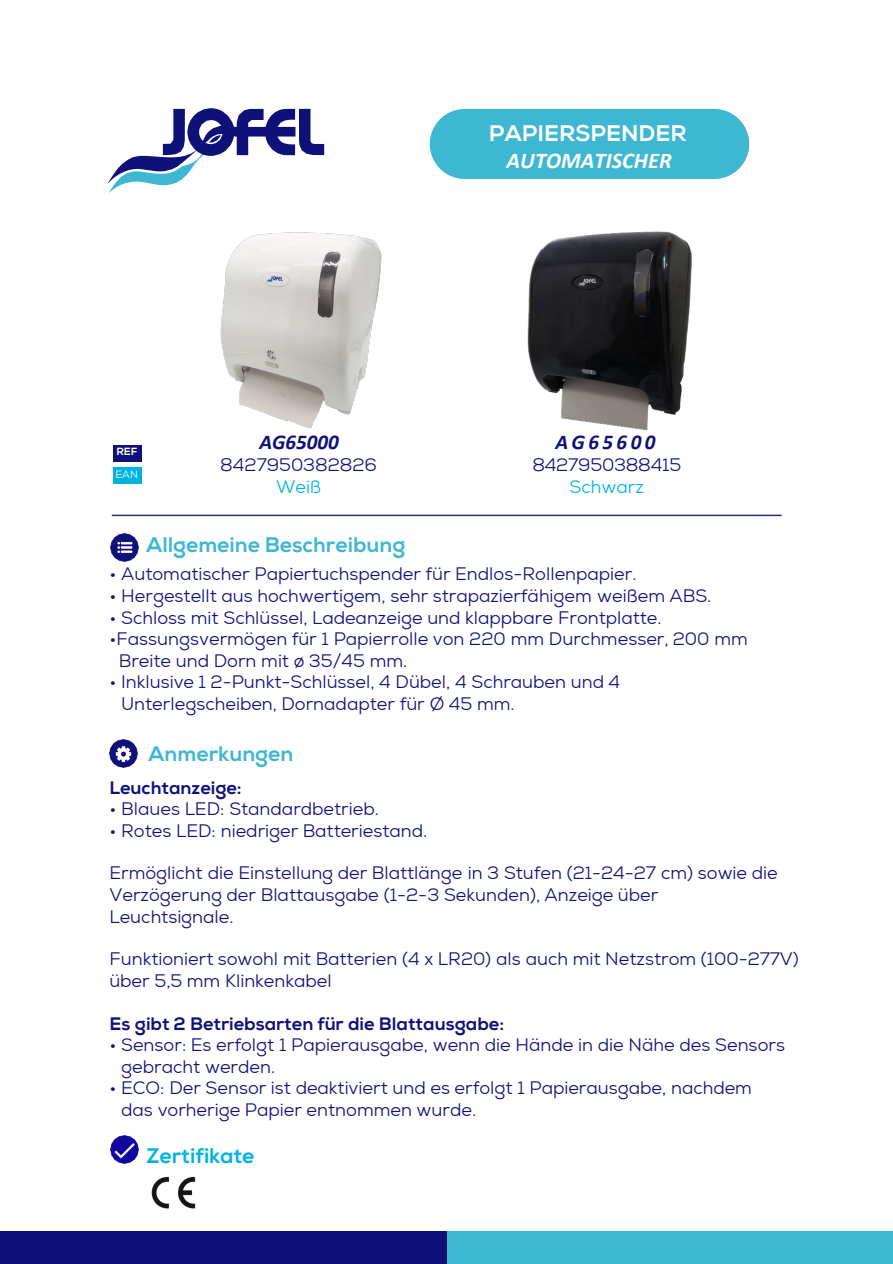
<style>
.page{position:relative;width:893px;height:1264px;background:#fff}
.page>*{position:absolute;margin:0;border:0;box-sizing:border-box;transform-origin:0 0}
.t1{font:800 22.5px "Nexa";color:#fff}
.t2{font:italic 700 22.5px "Calibri";color:#fff}
.t3{font:800 21px "Nexa";color:#3eb7d3}
.t4{font:800 21px "Nexa";color:#00b5e1}
.t5{font:italic 700 21px "Calibri";letter-spacing:-.005em;color:#101079}
.t6{font:italic 700 21px "Calibri";letter-spacing:.16em;color:#101079}
.t7{font:18px/21.6px "Nexa";color:#101079}
.t8{font:800 18px "Nexa";color:#101079}
.t9{font:18px "Nexa";color:#01b4e0}
.t10{font:800 10.5px "Nexa";color:#fff}
.t11{font:10.5px "Nexa";color:#fff}
</style>
<div class="page">
<div style="left:0;top:1231px;width:447px;height:32px;background:#101079"></div>
<div style="left:447px;top:1231px;width:445px;height:32px;background:#3eb7d3"></div>
<div style="left:429px;top:109px;width:320px;height:64px;background:#3eb7d3"></div>
<svg style="left:108px;top:108px;width:216px;height:85px"></svg>
<img style="left:138px;top:161px;width:326px;height:323px">
<div style="left:113px;top:445px;width:28px;height:16px;background:#101079"></div>
<div style="left:113px;top:467px;width:28px;height:17px;background:#01b4e0"></div>
<img style="left:110px;top:534px;width:28px;height:28px">
<hr style="left:112px;top:514px;width:669px;height:2px;background:#253083">
<img style="left:110px;top:739px;width:28px;height:27px">
<img style="left:110px;top:1135px;width:28px;height:27px">
<img style="left:152px;top:1176px;width:44px;height:31px">
<img style="left:455px;top:173px;width:279px;height:303px">
<p class="t10" style="left:116px;top:445px;width:23px">REF</p>
<p class="t11" style="left:115px;top:468px;width:24px">EAN</p>
<p class="t5" style="left:259px;top:427px;width:81px">AG65000</p>
<p class="t7" style="left:220px;top:455px;width:158px">8427950382826</p>
<p class="t9" style="left:276px;top:476px;width:46px">Weiß</p>
<p class="t1" style="left:488px;top:119px;width:200px">PAPIERSPENDER</p>
<p class="t2" style="left:506px;top:145px;width:167px">AUTOMATISCHER</p>
<p class="t6" style="left:555px;top:427px;width:101px">AG65600</p>
<p class="t7" style="left:532px;top:455px;width:150px">8427950388415</p>
<p class="t9" style="left:569px;top:476px;width:76px">Schwarz</p>
<p class="t3" style="left:146px;top:532px;width:261px">Allgemeine Beschreibung</p>
<p class="t7" style="left:109px;top:563px;width:528px">• Automatischer Papiertuchspender für Endlos-Rollenpapier.</p>
<p class="t7" style="left:109px;top:585px;width:603px">• Hergestellt aus hochwertigem, sehr strapazierfähigem weißem ABS.</p>
<p class="t7" style="left:109px;top:607px;width:553px">• Schloss mit Schlüssel, Ladeanzeige und klappbare Frontplatte.</p>
<p class="t7" style="left:119px;top:628px;width:630px;text-indent:-9px">•Fassungsvermögen für 1 Papierrolle von 220 mm Durchmesser, 200 mm<br>Breite und Dorn mit ø 35/45 mm.</p>
<p class="t7" style="left:121px;top:671px;width:500px;text-indent:-12px">• Inklusive 1 2-Punkt-Schlüssel, 4 Dübel, 4 Schrauben und 4<br>Unterlegscheiben, Dornadapter für Ø 45 mm.</p>
<p class="t3" style="left:148px;top:740px;width:147px">Anmerkungen</p>
<p class="t8" style="left:109px;top:776px;width:134px">Leuchtanzeige:</p>
<p class="t7" style="left:109px;top:798px;width:271px">• Blaues LED: Standardbetrieb.</p>
<p class="t7" style="left:109px;top:820px;width:319px">• Rotes LED: niedriger Batteriestand.</p>
<p class="t7" style="left:109px;top:862px;width:669px">Ermöglicht die Einstellung der Blattlänge in 3 Stufen (21-24-27 cm) sowie die<br>Verzögerung der Blattausgabe (1-2-3 Sekunden), Anzeige über<br>Leuchtsignale.</p>
<p class="t7" style="left:109px;top:948px;width:691px">Funktioniert sowohl mit Batterien (4 x LR20) als auch mit Netzstrom (100-277V) über 5,5 mm Klinkenkabel</p>
<p class="t8" style="left:109px;top:1012px;width:396px">Es gibt 2 Betriebsarten für die Blattausgabe:</p>
<p class="t7" style="left:121px;top:1034px;width:665px;text-indent:-12px">• Sensor: Es erfolgt 1 Papierausgabe, wenn die Hände in die Nähe des Sensors gebracht werden.</p>
<p class="t7" style="left:121px;top:1077px;width:632px;text-indent:-12px">• ECO: Der Sensor ist deaktiviert und es erfolgt 1 Papierausgabe, nachdem das vorherige Papier entnommen wurde.</p>
<p class="t4" style="left:146px;top:1142px;width:110px">Zertifikate</p>
</div>
